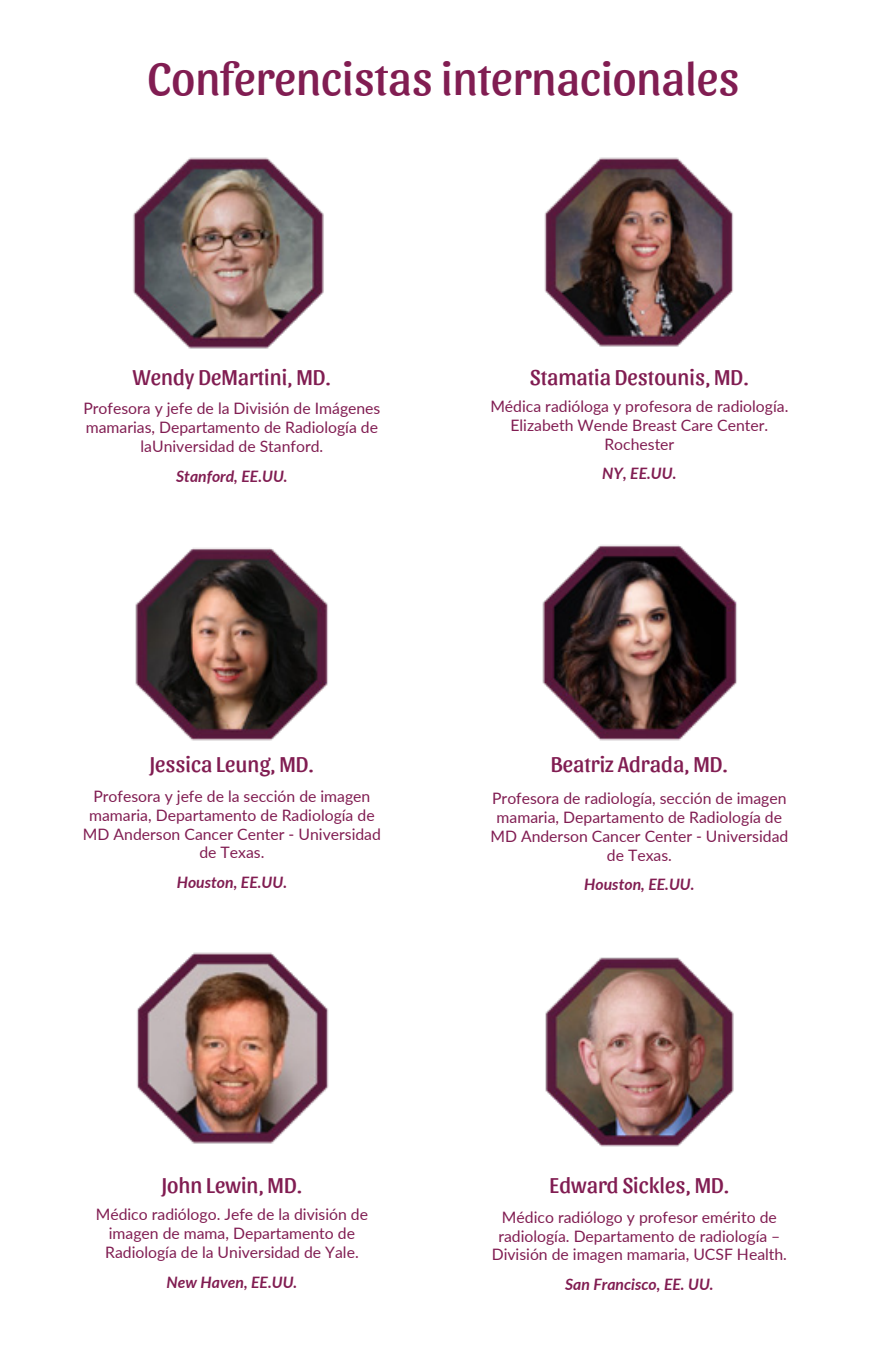
<style>
.page{position:relative;width:887px;height:1372px;background:#fff}
.page>*{position:absolute;margin:0;border:0;box-sizing:border-box;transform-origin:0 0}
.t1{font:47.25px "Sansita";color:#811d52}
.t2{font:22.5px "Sansita";color:#811d52}
.t3{font:15.75px/18.9px "Lato";color:#811d52;text-align:center}
.t4{font:italic 700 15.75px "Lato";color:#811d52}
</style>
<div class="page">
<img style="left:542px;top:545px;width:195px;height:196px">
<img style="left:545px;top:957px;width:189px;height:190px">
<img style="left:135px;top:548px;width:193px;height:193px">
<img style="left:137px;top:952px;width:192px;height:192px">
<img style="left:544px;top:157px;width:189px;height:190px">
<img style="left:133px;top:157px;width:191px;height:192px">
<h1 class="t1" style="left:147px;top:44px;width:593px">Conferencistas internacionales</h1>
<h2 class="t2" style="left:133px;top:361px;width:199px">Wendy DeMartini, MD.</h2>
<p class="t3" style="left:83px;top:398px;width:298px">Profesora y jefe de la División de Imágenes mamarias, Departamento de Radiología de laUniversidad de Stanford.</p>
<p class="t4" style="left:176px;top:464px;width:113px">Stanford, EE.UU.</p>
<h2 class="t2" style="left:150px;top:748px;width:166px">Jessica Leung, MD.</h2>
<p class="t3" style="left:83px;top:785px;width:299px">Profesora y jefe de la sección de imagen mamaria, Departamento de Radiología de<br>MD Anderson Cancer Center - Universidad de Texas.</p>
<p class="t4" style="left:177px;top:870px;width:112px">Houston, EE.UU.</p>
<h2 class="t2" style="left:530px;top:361px;width:220px">Stamatia Destounis, MD.</h2>
<p class="t3" style="left:490px;top:396px;width:299px">Médica radióloga y profesora de radiología.<br>Elizabeth Wende Breast Care Center.<br>Rochester</p>
<p class="t4" style="left:602px;top:462px;width:76px">NY, EE.UU.</p>
<h2 class="t2" style="left:551px;top:748px;width:179px">Beatriz Adrada, MD.</h2>
<p class="t3" style="left:490px;top:788px;width:299px">Profesora de radiología, sección de imagen mamaria, Departamento de Radiología de MD Anderson Cancer Center - Universidad de Texas.</p>
<p class="t4" style="left:584px;top:872px;width:112px">Houston, EE.UU.</p>
<h2 class="t2" style="left:162px;top:1169px;width:142px">John Lewin, MD.</h2>
<p class="t3" style="left:96px;top:1204px;width:274px">Médico radiólogo. Jefe de la división de imagen de mama, Departamento de<br>Radiología de la Universidad de Yale.</p>
<p class="t4" style="left:166px;top:1270px;width:132px">New Haven, EE.UU.</p>
<h2 class="t2" style="left:549px;top:1169px;width:181px">Edward Sickles, MD.</h2>
<p class="t3" style="left:491px;top:1206px;width:297px">Médico radiólogo y profesor emérito de radiología. Departamento de radiología –<br>División de imagen mamaria, UCSF Health.</p>
<p class="t4" style="left:565px;top:1272px;width:150px">San Francisco, EE. UU.</p>
</div>
